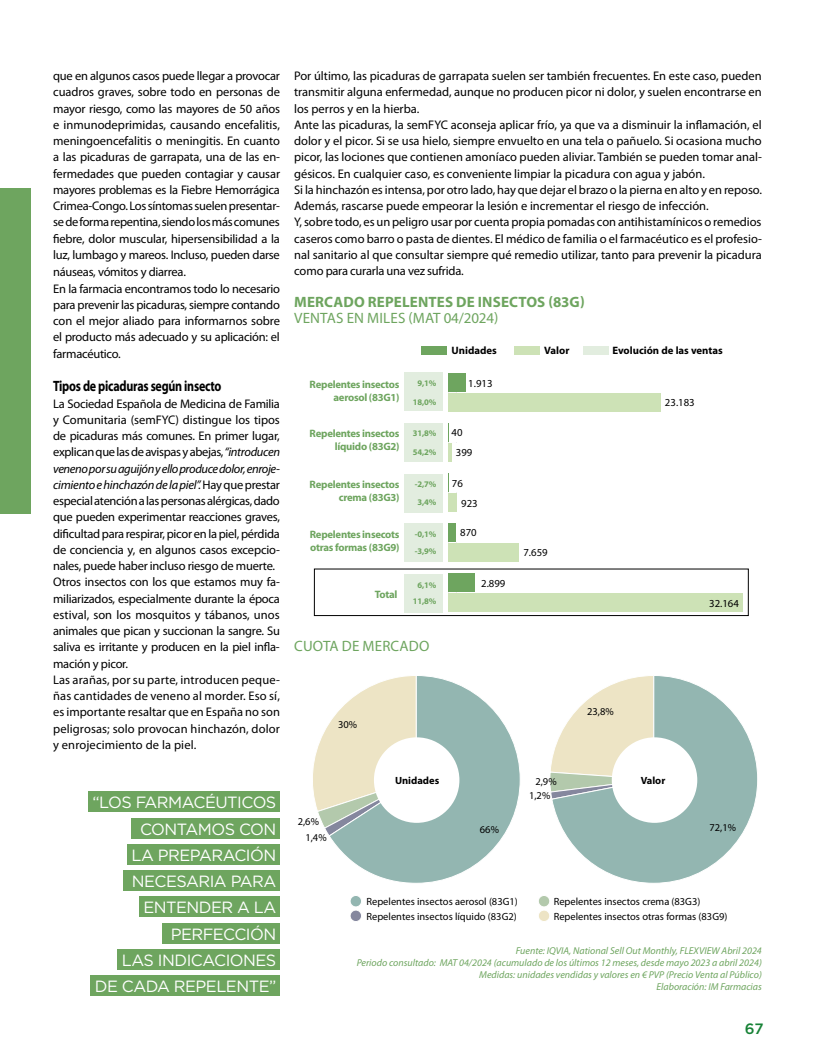
<style>
.page{position:relative;width:815px;height:1063px;background:#fff}
.page>*{position:absolute;margin:0;border:0;box-sizing:border-box;transform-origin:0 0}
.t1{font:16.25px/26.2px "Gotham";letter-spacing:-.03em;color:#fff;text-align:right}
.t2{font:15px "Myriad Pro";letter-spacing:.01em;color:#6ea55f}
.t3{font:700 15px "Myriad Pro";letter-spacing:.01em;color:#6ea55f}
.t4{font:700 15px "Myriad Pro";letter-spacing:-.02em;color:#000;scale:.8 1}
.t5{font:500 15px "Gotham";color:#178236}
.t6{font:12.5px/16.2px "Myriad Pro";letter-spacing:-.005em;color:#000}
.t7{font:700 10.75px/12.9px "Myriad Pro";letter-spacing:-.025em;color:#6ea55f;text-align:right}
.t8{font:10.75px/20.2px "Myriad Pro";color:#000}
.t9{font:700 10.75px "Myriad Pro";color:#000}
.t10{font:10.5px/14.9px "Myriad Pro";color:#000}
.t11{font:700 10.5px "Myriad Pro";color:#000}
.t12{font:italic 10px/12px "Myriad Pro";color:#6ea55f;text-align:right}
.t13{font:700 8.62px "Myriad Pro";letter-spacing:-.01em;color:#6ea55f}
.s1{font-style:italic}
</style>
<div class="page">
<div style="left:0;top:189px;width:30px;height:325px;background:#6ea55f"></div>
<svg style="left:313px;top:726px;width:15px;height:107px"></svg>
<svg style="left:328px;top:676px;width:192px;height:207px"></svg>
<svg style="left:551px;top:676px;width:207px;height:207px"></svg>
<div style="left:350px;top:895px;width:12px;height:12px;background:#93b6b1;border-radius:50%"></div>
<div style="left:350px;top:895px;width:12px;height:12px;border:1px solid #fff;border-radius:50%"></div>
<div style="left:350px;top:910px;width:12px;height:12px;background:#85879e;border-radius:50%"></div>
<div style="left:350px;top:910px;width:12px;height:12px;border:1px solid #fff;border-radius:50%"></div>
<div style="left:538px;top:895px;width:12px;height:12px;background:#b3c9ac;border-radius:50%"></div>
<div style="left:538px;top:895px;width:12px;height:12px;border:1px solid #fff;border-radius:50%"></div>
<div style="left:538px;top:910px;width:12px;height:12px;background:#ede4c5;border-radius:50%"></div>
<div style="left:538px;top:910px;width:12px;height:12px;border:1px solid #fff;border-radius:50%"></div>
<div style="left:374px;top:737px;width:85px;height:86px;background:#fff;border-radius:50%"></div>
<div style="left:612px;top:737px;width:85px;height:86px;background:#fff;border-radius:50%"></div>
<div style="left:448px;top:393px;width:213px;height:18px;background:#cde2b6"></div>
<hr style="left:448px;top:443px;width:4px;height:18px;background:#cde2b6">
<div style="left:448px;top:493px;width:9px;height:18px;background:#cde2b6"></div>
<div style="left:448px;top:544px;width:71px;height:18px;background:#cde2b6"></div>
<div style="left:448px;top:594px;width:295px;height:18px;background:#cde2b6"></div>
<div style="left:448px;top:373px;width:18px;height:18px;background:#6ea55f"></div>
<svg style="left:448px;top:423px;width:1px;height:20px"></svg>
<svg style="left:448px;top:473px;width:1px;height:20px"></svg>
<div style="left:448px;top:524px;width:8px;height:18px;background:#6ea55f"></div>
<div style="left:448px;top:574px;width:27px;height:18px;background:#6ea55f"></div>
<div style="left:421px;top:347px;width:26px;height:8px;background:#6ea55f"></div>
<div style="left:314px;top:569px;width:434px;height:47px;border:1px solid #000"></div>
<div style="left:514px;top:347px;width:26px;height:8px;background:#cde2b6"></div>
<div style="left:584px;top:347px;width:25px;height:8px;background:#e2eddf"></div>
<div style="left:404px;top:372px;width:38px;height:39px;background:#e2eddf"></div>
<div style="left:404px;top:423px;width:38px;height:39px;background:#e2eddf"></div>
<div style="left:404px;top:475px;width:38px;height:38px;background:#e2eddf"></div>
<div style="left:404px;top:523px;width:38px;height:39px;background:#e2eddf"></div>
<div style="left:404px;top:574px;width:38px;height:38px;background:#e2eddf"></div>
<div style="left:88px;top:792px;width:192px;height:20px;background:#6ea55f"></div>
<div style="left:132px;top:818px;width:148px;height:20px;background:#6ea55f"></div>
<div style="left:128px;top:844px;width:152px;height:20px;background:#6ea55f"></div>
<div style="left:123px;top:871px;width:157px;height:20px;background:#6ea55f"></div>
<div style="left:139px;top:897px;width:141px;height:20px;background:#6ea55f"></div>
<div style="left:162px;top:923px;width:118px;height:20px;background:#6ea55f"></div>
<div style="left:118px;top:949px;width:162px;height:20px;background:#6ea55f"></div>
<div style="left:91px;top:976px;width:189px;height:20px;background:#6ea55f"></div>
<p class="t6" style="left:53px;top:68px;width:228px;text-align:justify">que en algunos casos puede llegar a provocar cuadros graves, sobre todo en personas de mayor riesgo, como las mayores de 50 años e inmunodeprimidas, causando encefalitis, meningoencefalitis o meningitis. En cuanto a las picaduras de garrapata, una de las en&shy;fermedades que pueden contagiar y causar mayores problemas es la Fiebre Hemorrágica Crimea-Congo. Los síntomas suelen presentar&shy;se de forma repentina, siendo los más comunes fiebre, dolor muscular, hipersensibilidad a la luz, lumbago y mareos. Incluso, pueden darse</p>
<p class="t6" style="left:53px;top:264px;width:228px">náuseas, vómitos y diarrea.<br>En la farmacia encontramos todo lo necesario para prevenir las picaduras, siempre contando con el mejor aliado para informarnos sobre el producto más adecuado y su aplicación: el farmacéutico.</p>
<p class="t4" style="left:53px;top:377px;width:212px">Tipos de picaduras según insecto</p>
<p class="t6" style="left:53px;top:395px;width:228px">La Sociedad Española de Medicina de Familia y Comunitaria (semFYC) distingue los tipos de picaduras más comunes. En primer lugar, explican que las de avispas y abejas, <span class="s1">“introducen veneno por su aguijón y ello produce dolor, enroje&shy;cimiento e hinchazón de la piel”.</span> Hay que prestar especial atención a las personas alérgicas, dado que pueden experimentar reacciones graves, dificultad para respirar, picor en la piel, pérdida de conciencia y, en algunos casos excepcio&shy;nales, puede haber incluso riesgo de muerte.<br>Otros insectos con los que estamos muy fa&shy;miliarizados, especialmente durante la época estival, son los mosquitos y tábanos, unos animales que pican y succionan la sangre. Su saliva es irritante y producen en la piel infla&shy;mación y picor.<br>Las arañas, por su parte, introducen peque&shy;ñas cantidades de veneno al morder. Eso sí, es importante resaltar que en España no son peligrosas; solo provocan hinchazón, dolor y enrojecimiento de la piel.</p>
<h1 class="t1" style="left:93px;top:789px;width:185px">“LOS FARMACÉUTICOS<br>CONTAMOS CON<br>LA PREPARACIÓN<br>NECESARIA PARA<br>ENTENDER A LA<br>PERFECCIÓN<br>LAS INDICACIONES<br>DE CADA REPELENTE”</h1>
<p class="t6" style="left:294px;top:68px;width:469px">Por último, las picaduras de garrapata suelen ser también frecuentes. En este caso, pueden transmitir alguna enfermedad, aunque no producen picor ni dolor, y suelen encontrarse en los perros y en la hierba.<br>Ante las picaduras, la semFYC aconseja aplicar frío, ya que va a disminuir la inflamación, el dolor y el picor. Si se usa hielo, siempre envuelto en una tela o pañuelo. Si ocasiona mucho picor, las lociones que contienen amoníaco pueden aliviar. También se pueden tomar anal&shy;gésicos. En cualquier caso, es conveniente limpiar la picadura con agua y jabón.<br>Si la hinchazón es intensa, por otro lado, hay que dejar el brazo o la pierna en alto y en reposo.<br>Además, rascarse puede empeorar la lesión e incrementar el riesgo de infección.<br>Y, sobre todo, es un peligro usar por cuenta propia pomadas con antihistamínicos o remedios caseros como barro o pasta de dientes. El médico de familia o el farmacéutico es el profesio&shy;nal sanitario al que consultar siempre qué remedio utilizar, tanto para prevenir la picadura como para curarla una vez sufrida.</p>
<p class="t3" style="left:294px;top:292px;width:292px">MERCADO REPELENTES DE INSECTOS (83G)</p>
<p class="t2" style="left:294px;top:309px;width:206px">VENTAS EN MILES (MAT 04/2024)</p>
<p class="t7" style="left:310px;top:378px;width:91px">Repelentes insectos aerosol (83G1)</p>
<p class="t13" style="left:417px;top:377px;width:21px">9,1%</p>
<p class="t13" style="left:413px;top:396px;width:25px">18,0%</p>
<p class="t7" style="left:310px;top:427px;width:91px">Repelentes insectos líquido (83G2)</p>
<p class="t13" style="left:413px;top:428px;width:25px">31,8%</p>
<p class="t13" style="left:413px;top:447px;width:25px">54,2%</p>
<p class="t7" style="left:310px;top:478px;width:91px">Repelentes insectos crema (83G3)</p>
<p class="t13" style="left:415px;top:478px;width:23px">-2,7%</p>
<p class="t13" style="left:417px;top:496px;width:21px">3,4%</p>
<p class="t7" style="left:310px;top:528px;width:91px;text-align:left">Repelentes insecots otras formas (83G9)</p>
<p class="t13" style="left:415px;top:529px;width:23px">-0,1%</p>
<p class="t13" style="left:415px;top:546px;width:23px">-3,9%</p>
<p class="t13" style="left:417px;top:579px;width:21px">6,1%</p>
<p class="t7" style="left:375px;top:588px;width:24px">Total</p>
<p class="t13" style="left:413px;top:595px;width:25px">11,8%</p>
<p class="t2" style="left:294px;top:637px;width:137px">CUOTA DE MERCADO</p>
<p class="t9" style="left:451px;top:343px;width:47px">Unidades</p>
<p class="t9" style="left:544px;top:343px;width:27px">Valor</p>
<p class="t9" style="left:612px;top:343px;width:112px">Evolución de las ventas</p>
<p class="t8" style="left:468px;top:373px;width:26px">1.913</p>
<p class="t8" style="left:665px;top:392px;width:31px">23.183</p>
<p class="t8" style="left:456px;top:422px;width:18px;text-indent:-4px">40<br>399</p>
<p class="t8" style="left:452px;top:473px;width:13px">76</p>
<p class="t8" style="left:461px;top:493px;width:18px">923</p>
<p class="t8" style="left:460px;top:522px;width:18px">870</p>
<p class="t8" style="left:481px;top:573px;width:26px">2.899</p>
<p class="t8" style="left:523px;top:543px;width:26px">7.659</p>
<p class="t8" style="left:709px;top:593px;width:31px">32.164</p>
<p class="t10" style="left:338px;top:717px;width:21px">30%</p>
<p class="t10" style="left:587px;top:704px;width:28px">23,8%</p>
<p class="t11" style="left:395px;top:774px;width:46px">Unidades</p>
<p class="t11" style="left:641px;top:774px;width:26px">Valor</p>
<p class="t10" style="left:535px;top:774px;width:23px">2,9%</p>
<p class="t10" style="left:298px;top:814px;width:23px">2,6%</p>
<p class="t10" style="left:305px;top:830px;width:23px">1,4%</p>
<p class="t10" style="left:480px;top:822px;width:21px">66%</p>
<p class="t10" style="left:529px;top:788px;width:23px">1,2%</p>
<p class="t10" style="left:709px;top:820px;width:28px">72,1%</p>
<p class="t10" style="left:366px;top:894px;width:153px">Repelentes insectos aerosol (83G1)<br>Repelentes insectos líquido (83G2)</p>
<p class="t10" style="left:554px;top:894px;width:175px">Repelentes insectos crema (83G3)<br>Repelentes insectos otras formas (83G9)</p>
<p class="t12" style="left:357px;top:945px;width:407px">Fuente: IQVIA, National Sell Out Monthly, FLEXVIEW Abril 2024<br>Periodo consultado: MAT 04/2024 (acumulado de los últimos 12 meses, desde mayo 2023 a abril 2024)<br>Medidas: unidades vendidas y valores en € PVP (Precio Venta al Público)<br>Elaboración: IM Farmacias</p>
<p class="t5" style="left:745px;top:1018px;width:20px">67</p>
</div>
